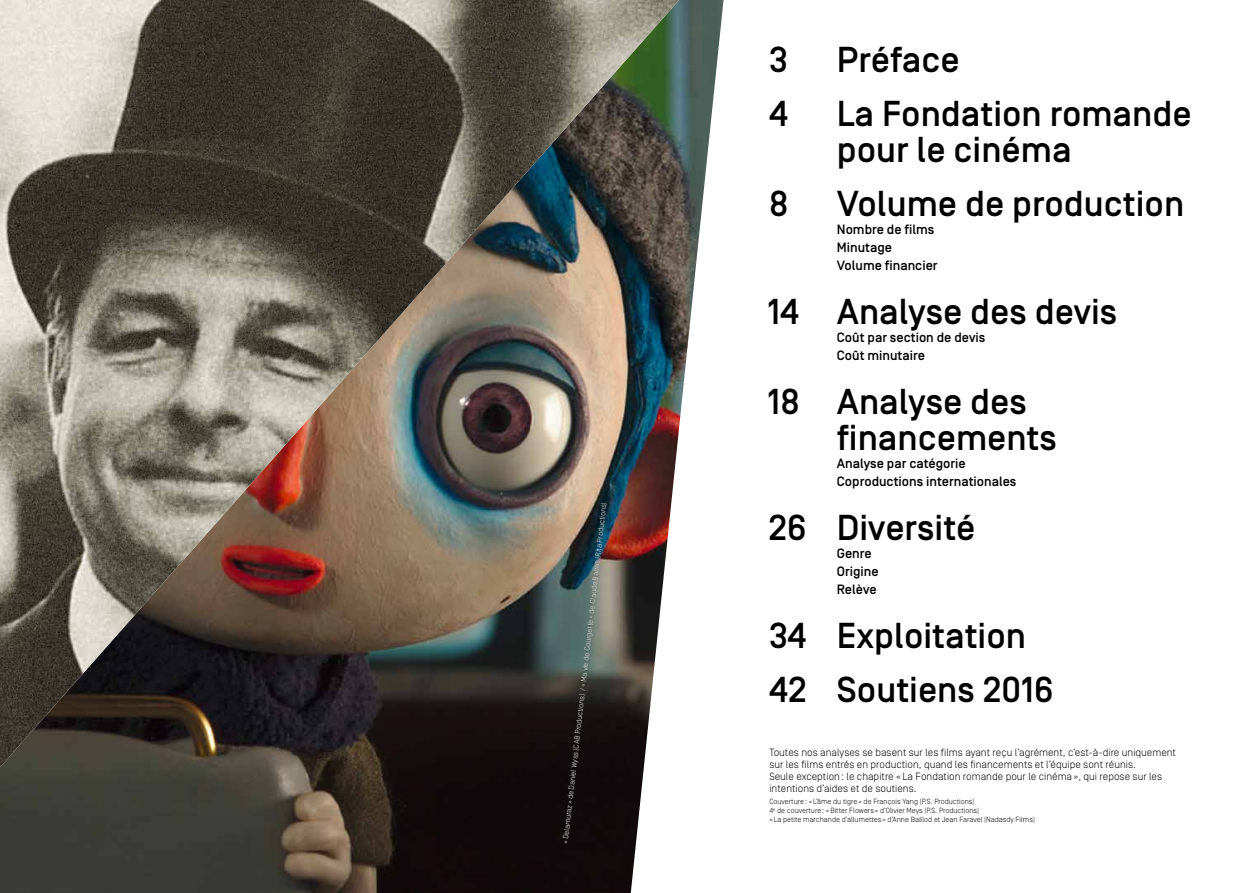
<style>
.page{position:relative;width:1259px;height:893px;background:#fff}
.page>*{position:absolute;margin:0;border:0;box-sizing:border-box;transform-origin:0 0}
.t1{font:500 36px/36px "Simplon Norm";color:#000}
.t2{font:500 13.5px/18px "Simplon Norm";color:#000}
.t3{font:300 10.5px/12px "Simplon Norm";color:#000}
.t4{font:300 7.5px/9px "Simplon Norm";color:#000}
.t5{font:300 7.5px "Simplon Norm";color:#fff}
</style>
<div class="page">
<img style="left:0;top:0;width:723px;height:893px">
<img style="left:0;top:0;width:679px;height:767px">
<div style="left:562px;top:502px;width:46px;height:342px;background:#000;opacity:.5"></div>
<p class="t5" style="left:563px;top:843px;width:345px;rotate:-84deg">«Delamuraz » de Daniel Wyss (CAB Productions) / «Ma vie de Courgette» de Claude Barras (Rita Productions)</p>
<h1 class="t1" style="left:769px;top:43px;width:20px">3</h1>
<h1 class="t1" style="left:837px;top:43px;width:124px">Préface</h1>
<h1 class="t1" style="left:769px;top:97px;width:20px">4</h1>
<h1 class="t1" style="left:837px;top:97px;width:356px">La Fondation romande pour le cinéma</h1>
<h1 class="t1" style="left:769px;top:187px;width:21px">8</h1>
<h1 class="t1" style="left:837px;top:187px;width:349px">Volume de production</h1>
<p class="t2" style="left:837px;top:221px;width:102px">Nombre de films<br>Minutage<br>Volume financier</p>
<h1 class="t1" style="left:767px;top:295px;width:351px">14 Analyse des devis</h1>
<p class="t2" style="left:837px;top:329px;width:150px">Coût par section de devis<br>Coût minutaire</p>
<h1 class="t1" style="left:837px;top:385px;width:221px;text-indent:-69px">18 Analyse des financements</h1>
<p class="t2" style="left:837px;top:455px;width:181px">Analyse par catégorie<br>Coproductions internationales</p>
<h1 class="t1" style="left:768px;top:511px;width:208px">26 Diversité</h1>
<p class="t2" style="left:837px;top:545px;width:43px">Genre<br>Origine<br>Relève</p>
<h1 class="t1" style="left:769px;top:610px;width:286px;line-height:54px">34 Exploitation<br>42 Soutiens 2016</h1>
<p class="t3" style="left:769px;top:747px;width:408px">Toutes nos analyses se basent sur les films ayant reçu l’agrément, c’est-à-dire uniquement sur les films entrés en production, quand les financements et l’équipe sont réunis.<br>Seule exception: le chapitre « La Fondation romande pour le cinéma», qui repose sur les intentions d’aides et de soutiens.</p>
<p class="t4" style="left:769px;top:797px;width:267px">Couverture: « L’âme du tigre» de François Yang (P.S. Productions)<br>4<sup>e</sup> de couverture: «Bitter Flowers » d’Olivier Meys (P.S. Productions)<br>« La petite marchande d’allumettes » d’Anne Baillod et Jean Faravel (Nadasdy Films)</p>
</div>
